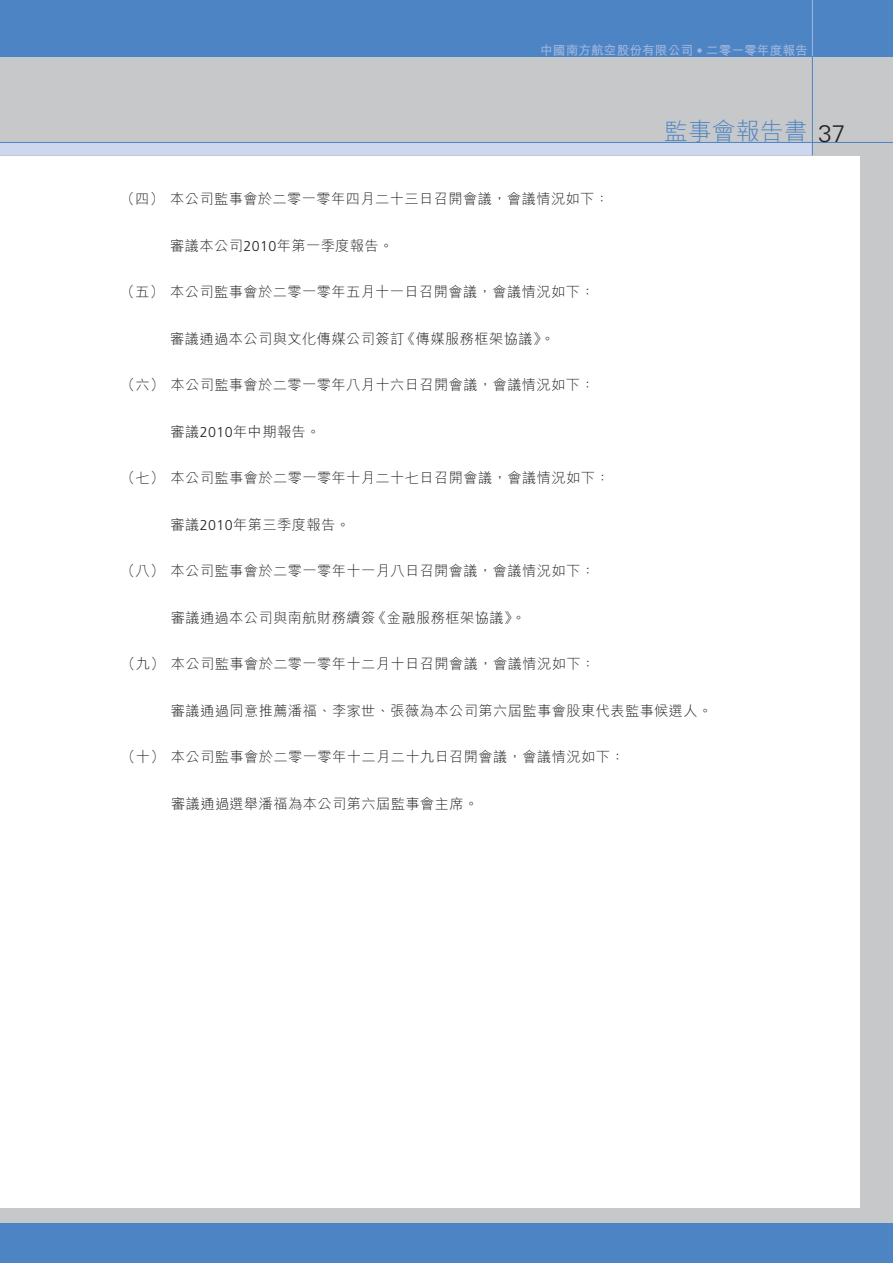
<style>
.page{position:relative;width:893px;height:1263px;background:#fff}
.page>*{position:absolute;margin:0;border:0;box-sizing:border-box;transform-origin:0 0}
.t1{font:300 24px "M Hei HK";color:#4d84c4}
.t2{font:300 14.25px "M Hei HK";letter-spacing:.03em;color:#231f20}
.t3{font:700 12.75px "M Hei HK";color:#a0b6dd}
.s1{font-family:"Frutiger LT Std"}
.s2{font-family:"Univers LT Std";color:#231f20}
</style>
<div class="page">
<div style="left:813px;top:56px;width:80px;height:99px;background:#c7c8ca"></div>
<div style="left:0;top:56px;width:813px;height:99px;background:#c7c8ca"></div>
<div style="left:0;top:0;width:893px;height:56px;background:#4d84c4"></div>
<div style="left:0;top:1208px;width:893px;height:23px;background:#c7c8ca"></div>
<div style="left:0;top:1223px;width:893px;height:40px;background:#4d84c4"></div>
<div style="left:861px;top:141px;width:32px;height:1074px;background:#c7c8ca"></div>
<hr style="left:812px;top:0;width:1px;height:56px;background:#a0b6dd">
<div style="left:0;top:142px;width:813px;height:13px;background:#cdd7ed"></div>
<hr style="left:0;top:142px;width:893px;height:1px;background:#4d84c4">
<hr style="left:812px;top:56px;width:1px;height:99px;background:#4d84c4">
<p class="t3" style="left:540px;top:41px;width:269px">中國南方航空股份有限公司 <span class="s1">•</span> 二零一零年度報告</p>
<h1 class="t1" style="left:664px;top:114px;width:183px">監事會報告書 <span class="s2">37</span></h1>
<p class="t2" style="left:120px;top:189px;width:490px">（四）本公司監事會於二零一零年四月二十三日召開會議，會議情況如下：</p>
<p class="t2" style="left:170px;top:235px;width:225px">審議本公司<span class="s1">2010</span>年第一季度報告。</p>
<p class="t2" style="left:121px;top:282px;width:476px">（五）本公司監事會於二零一零年五月十一日召開會議，會議情況如下：</p>
<p class="t2" style="left:170px;top:328px;width:386px">審議通過本公司與文化傳媒公司簽訂《傳媒服務框架協議》。</p>
<p class="t2" style="left:121px;top:375px;width:476px">（六）本公司監事會於二零一零年八月十六日召開會議，會議情況如下：</p>
<p class="t2" style="left:170px;top:421px;width:152px">審議<span class="s1">2010</span>年中期報告。</p>
<p class="t2" style="left:121px;top:468px;width:490px">（七）本公司監事會於二零一零年十月二十七日召開會議，會議情況如下：</p>
<p class="t2" style="left:171px;top:514px;width:181px">審議<span class="s1">2010</span>年第三季度報告。</p>
<p class="t2" style="left:121px;top:561px;width:476px">（八）本公司監事會於二零一零年十一月八日召開會議，會議情況如下：</p>
<p class="t2" style="left:171px;top:607px;width:357px">審議通過本公司與南航財務續簽《金融服務框架協議》。</p>
<p class="t2" style="left:121px;top:654px;width:476px">（九）本公司監事會於二零一零年十二月十日召開會議，會議情況如下：</p>
<p class="t2" style="left:171px;top:700px;width:543px">審議通過同意推薦潘福、李家世、張薇為本公司第六屆監事會股東代表監事候選人。</p>
<p class="t2" style="left:121px;top:747px;width:505px">（十）本公司監事會於二零一零年十二月二十九日召開會議，會議情況如下：</p>
<p class="t2" style="left:171px;top:793px;width:309px">審議通過選舉潘福為本公司第六屆監事會主席。</p>
</div>
